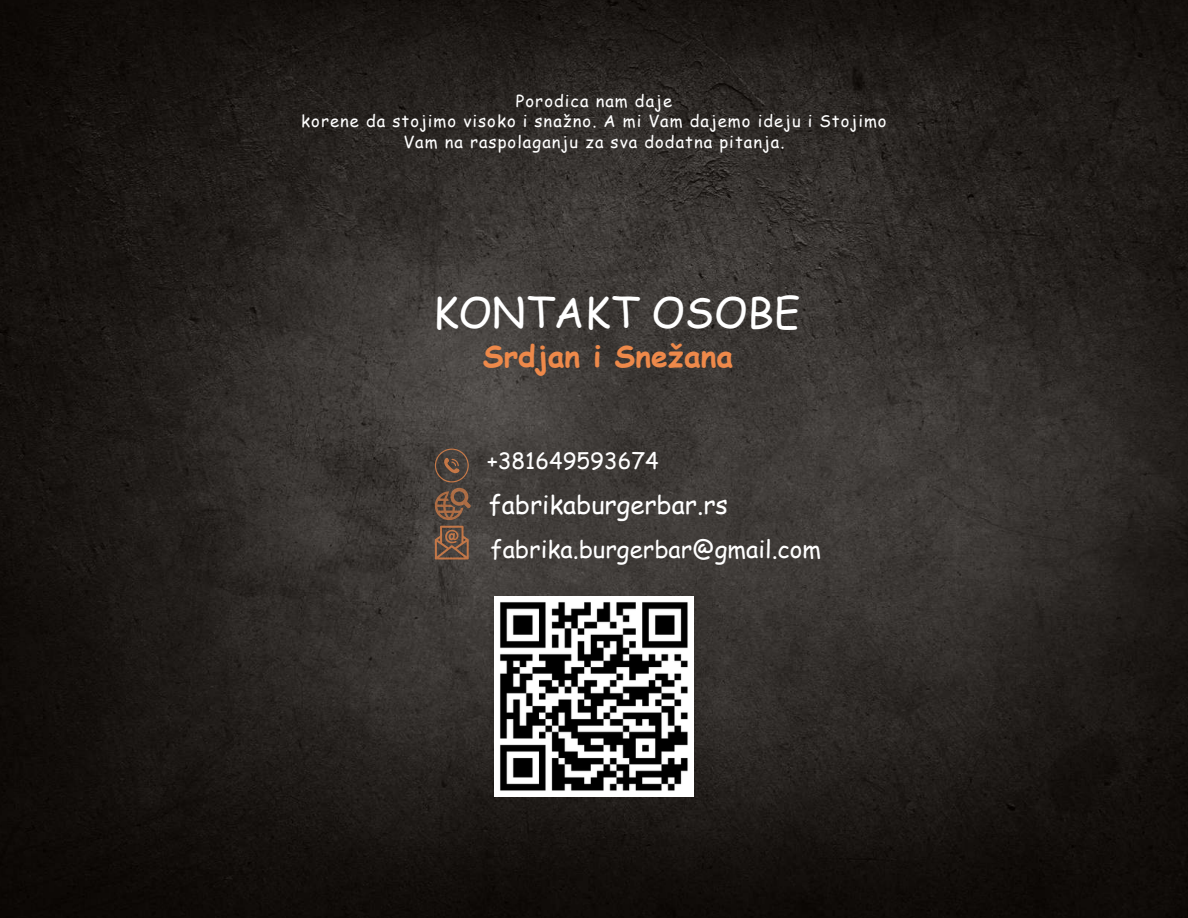
<style>
.page{position:relative;width:1188px;height:918px;background:#fff}
.page>*{position:absolute;margin:0;border:0;box-sizing:border-box;transform-origin:0 0}
.t1{font:42px "Comic Sans MS";color:#fff}
.t2{font:700 30px "Comic Sans MS";color:#ee894a}
.t3{font:25.5px "Comic Sans MS";color:#fff}
.t4{font:24px "Comic Sans MS";color:#fff}
.t5{font:22.5px "Comic Sans MS";color:#fff}
.t6{font:16.65px/20.2px "Comic Sans MS";letter-spacing:.065em;color:#fff;text-align:center}
</style>
<div class="page">
<img style="left:0;top:0;width:1188px;height:918px">
<svg style="left:435px;top:526px;width:34px;height:33px"></svg>
<svg style="left:435px;top:449px;width:36px;height:71px;background:#634d3f"></svg>
<img style="left:495px;top:597px;width:199px;height:199px">
<p class="t6" style="left:301px;top:90px;width:587px">Porodica nam daje<br>korene da stojimo visoko i snažno. A mi Vam dajemo ideju i Stojimo<br>Vam na raspolaganju za sva dodatna pitanja.</p>
<h1 class="t1" style="left:433px;top:282px;width:369px">KONTAKT OSOBE</h1>
<h2 class="t2" style="left:483px;top:334px;width:252px">Srdjan i Snežana</h2>
<h3 class="t5" style="left:487px;top:445px;width:173px">+381649593674</h3>
<h3 class="t3" style="left:489px;top:486px;width:241px">fabrikaburgerbar.rs</h3>
<h3 class="t4" style="left:491px;top:532px;width:332px">fabrika.burgerbar@gmail.com</h3>
</div>
